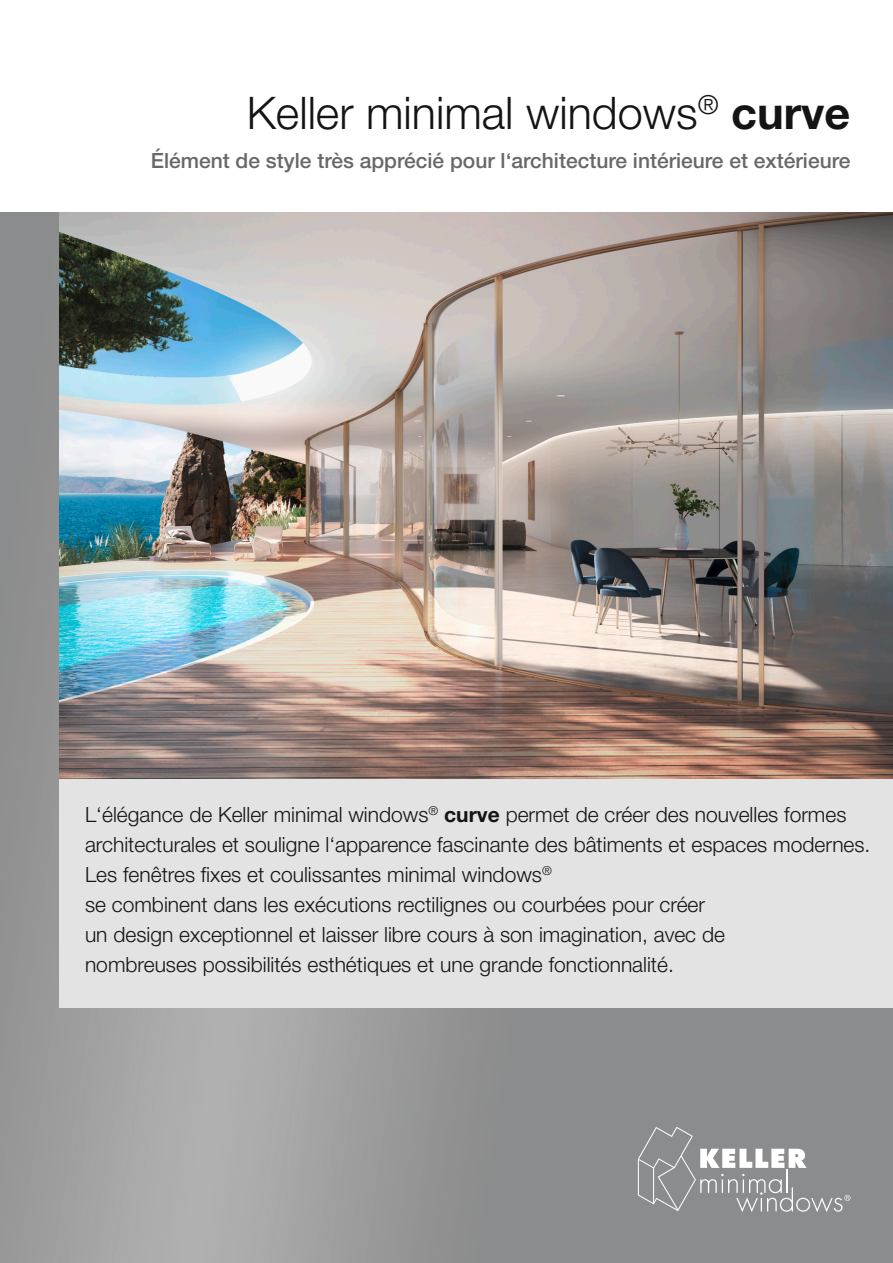
<style>
.page{position:relative;width:893px;height:1263px;background:#fff}
.page>*{position:absolute;margin:0;border:0;box-sizing:border-box;transform-origin:0 0}
.t1{font:300 45px "Helvetica Neue LT Std";color:#131413}
.t2{font:300 21px/30px "Helvetica Neue LT Std";color:#131413}
.t3{font:500 21px "Helvetica Neue LT Std";color:#686867}
.s1{font-weight:700}
</style>
<div class="page">
<img style="left:0;top:213px;width:893px;height:1050px">
<svg style="left:638px;top:1127px;width:212px;height:85px;background:#9a9b9c"></svg>
<div style="left:60px;top:778px;width:833px;height:230px;background:#e3e3e3"></div>
<img style="left:60px;top:213px;width:833px;height:565px">
<h1 class="t1" style="left:247px;top:85px;width:605px">Keller minimal windows<sup>®</sup> <span class="s1">curve</span></h1>
<p class="t3" style="left:151px;top:148px;width:701px">Élément de style très apprécié pour l‘architecture intérieure et extérieure</p>
<p class="t2" style="left:85px;top:799px;width:787px">L‘élégance de Keller minimal windows<sup>®</sup> <span class="s1">curve</span> permet de créer des nouvelles formes architecturales et souligne l‘apparence fascinante des bâtiments et espaces modernes.<br>Les fenêtres fixes et coulissantes minimal windows<sup>®<br></sup>se combinent dans les exécutions rectilignes ou courbées pour créer<br>un design exceptionnel et laisser libre cours à son imagination, avec de<br>nombreuses possibilités esthétiques et une grande fonctionnalité.</p>
</div>
